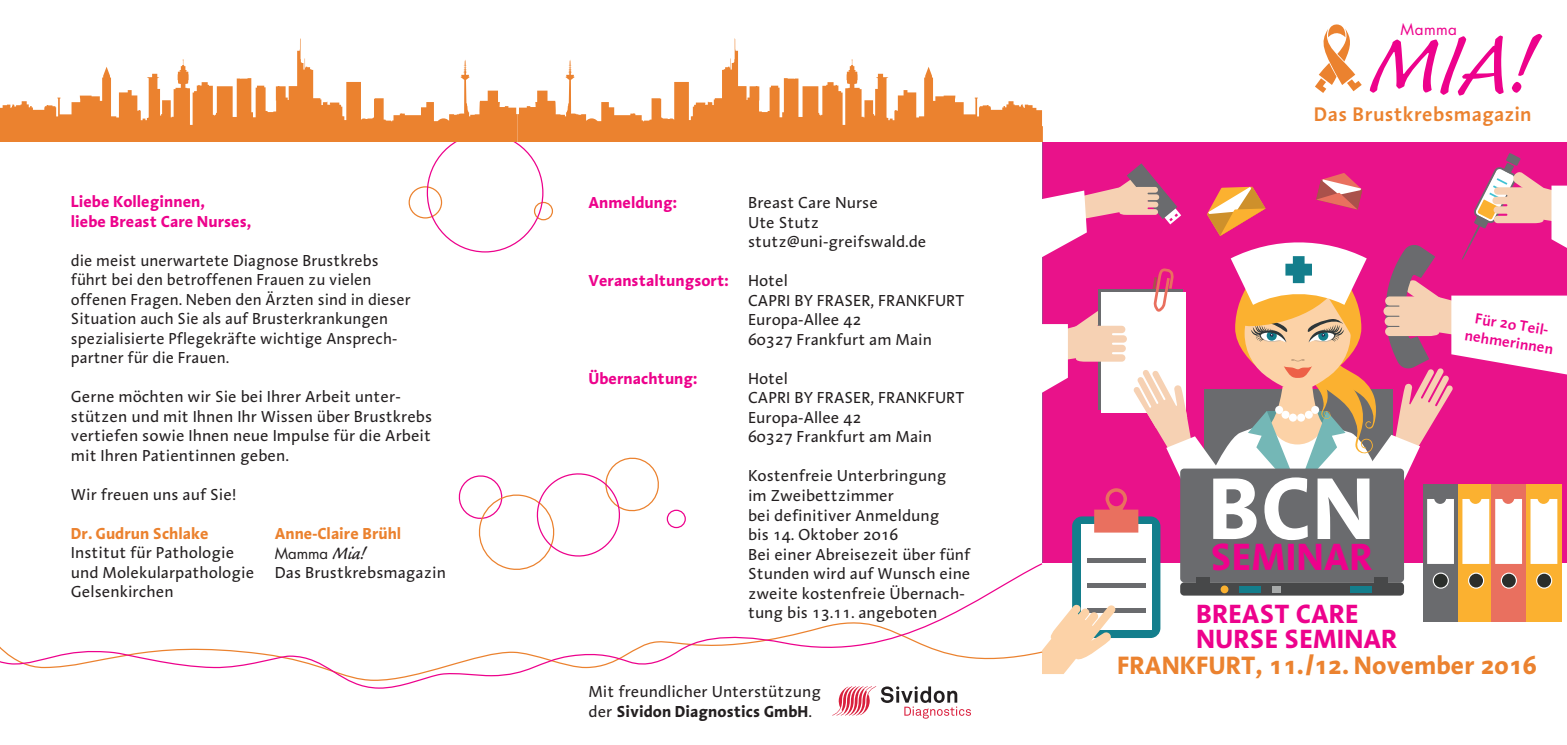
<style>
.page{position:relative;width:1567px;height:745px;background:#fff}
.page>*{position:absolute;margin:0;border:0;box-sizing:border-box;transform-origin:0 0}
.t1{font:italic 107.88px "Caliban";color:#ed028c}
.t2{font:700 89.5px "Aroma LT";color:#fff}
.t3{font:85.12px "Mamma Mia";color:#eb822f}
.t4{font:700 38.75px "Aroma LT";color:#ed028c}
.t5{font:700 27px/25px "Aroma LT";color:#ed028c}
.t6{font:700 25.62px "Aroma LT";color:#eb822f}
.t7{font:600 20.12px "Aroma LT";letter-spacing:.015em;color:#eb822f}
.t8{font:16.25px/19.5px "Aroma LT";color:#231f20}
.t9{font:700 16.25px/19.5px "Aroma LT";color:#ed028c}
.t10{font:700 16.25px "Aroma LT";color:#eb822f}
.t11{font:15.25px "Futura LT Pro";letter-spacing:.025em;color:#ed028c}
.t12{font:600 15px/18px "Aroma LT";color:#ed028c;text-align:center}
.t13{font:15px "Futura LT Pro";letter-spacing:-.01em;color:#231f20}
.s1{font-family:"Caliban";font-style:italic;font-size:23.75px}
.s2{font-weight:700;color:#ed028c}
.s3{font-weight:700}
</style>
<div class="page">
<div style="left:534px;top:202px;width:19px;height:18px;border:1px solid #eb822f;border-radius:50%"></div>
<div style="left:666px;top:509px;width:20px;height:19px;border:1px solid #ed028c;border-radius:50%"></div>
<div style="left:408px;top:186px;width:34px;height:32px;border:1px solid #eb822f;border-radius:50%"></div>
<div style="left:1042px;top:142px;width:524px;height:11px;background:#e9128a"></div>
<div style="left:1180px;top:582px;width:223px;height:13px;background:#474849;border-radius:4px"></div>
<div style="left:1220px;top:585px;width:8px;height:8px;background:#fbb130;border-radius:50%"></div>
<div style="left:1239px;top:585px;width:21px;height:7px;background:#137e8c"></div>
<div style="left:1350px;top:585px;width:21px;height:7px;background:#137e8c"></div>
<div style="left:1271px;top:585px;width:9px;height:7px;background:#a7aaaa"></div>
<div style="left:1072px;top:516px;width:88px;height:121px;background:#137e8c;border-radius:10px"></div>
<div style="left:1080px;top:523px;width:71px;height:106px;background:#fff"></div>
<div style="left:1422px;top:483px;width:35px;height:138px;background:#6a6b6e"></div>
<div style="left:1458px;top:483px;width:35px;height:138px;background:#fbb130"></div>
<div style="left:1490px;top:483px;width:36px;height:138px;background:#e9705f"></div>
<div style="left:1526px;top:483px;width:35px;height:138px;background:#fbb130"></div>
<svg style="left:1042px;top:153px;width:524px;height:435px"></svg>
<svg style="left:517px;top:38px;width:525px;height:104px"></svg>
<svg style="left:1043px;top:604px;width:498px;height:69px"></svg>
<svg style="left:0;top:38px;width:517px;height:104px"></svg>
<div style="left:1218px;top:609px;width:167px;height:36px;background:#fff"></div>
<svg style="left:832px;top:689px;width:138px;height:29px"></svg>
<svg style="left:0;top:561px;width:1043px;height:128px"></svg>
<svg style="left:457px;top:457px;width:205px;height:117px"></svg>
<p class="t9" style="left:71px;top:191px;width:182px">Liebe Kolleginnen,<br>liebe Breast Care Nurses,</p>
<p class="t8" style="left:71px;top:250px;width:341px">die meist unerwartete Diagnose Brustkrebs führt bei den betroffenen Frauen zu vielen offenen Fragen. Neben den Ärzten sind in dieser Situation auch Sie als auf Brusterkrankungen spezialisierte Pflegekräfte wichtige Ansprech&shy;partner für die Frauen.</p>
<p class="t8" style="left:71px;top:386px;width:363px">Gerne möchten wir Sie bei Ihrer Arbeit unter&shy;stützen und mit Ihnen Ihr Wissen über Brustkrebs vertiefen sowie Ihnen neue Impulse für die Arbeit mit Ihren Patientinnen geben.</p>
<p class="t8" style="left:71px;top:484px;width:167px">Wir freuen uns auf Sie!</p>
<p class="t10" style="left:71px;top:522px;width:139px">Dr. Gudrun Schlake</p>
<p class="t8" style="left:71px;top:542px;width:185px">Institut für Pathologie und Molekularpathologie<br>Gelsenkirchen</p>
<p class="t10" style="left:275px;top:522px;width:128px">Anne-Claire Brühl</p>
<p class="t13" style="left:275px;top:542px;width:92px">Mamma <span class="s1">Mia!</span></p>
<p class="t8" style="left:275px;top:562px;width:173px">Das Brustkrebsmagazin</p>
<p class="t9" style="left:588px;top:192px;width:90px">Anmeldung:</p>
<p class="t8" style="left:748px;top:192px;width:180px">Breast Care Nurse<br>Ute Stutz stutz@uni-greifswald.de</p>
<p class="t8" style="left:748px;top:270px;width:218px;text-indent:-159px"><span class="s2">Veranstaltungsort:</span> Hotel<br>CAPRI BY FRASER, FRANKFURT<br>Europa-Allee 42<br>60327 Frankfurt am Main</p>
<p class="t9" style="left:588px;top:368px;width:110px">Übernachtung:</p>
<p class="t8" style="left:748px;top:368px;width:218px">Hotel<br>CAPRI BY FRASER, FRANKFURT<br>Europa-Allee 42<br>60327 Frankfurt am Main</p>
<p class="t8" style="left:748px;top:465px;width:224px">Kostenfreie Unterbringung<br>im Zweibettzimmer<br>bei definitiver Anmeldung<br>bis 14. Oktober 2016<br>Bei einer Abreisezeit über fünf<br>Stunden wird auf Wunsch eine zweite kostenfreie Übernach&shy;tung bis 13.11. angeboten</p>
<p class="t8" style="left:588px;top:681px;width:234px">Mit freundlicher Unterstützung der <span class="s3">Sividon Diagnostics GmbH</span>.</p>
<h3 class="t3" style="left:1311px;top:13px;width:54px">a</h3>
<p class="t11" style="left:1400px;top:19px;width:58px">Mamma</p>
<h1 class="t1" style="left:1368px;top:11px;width:165px">MIA!</h1>
<p class="t7" style="left:1313px;top:101px;width:219px">Das Brustkrebsmagazin</p>
<h2 class="t2" style="left:1207px;top:448px;width:169px">BCN</h2>
<h3 class="t4" style="left:1209px;top:531px;width:164px">SEMINAR</h3>
<h3 class="t5" style="left:1196px;top:600px;width:202px">BREAST CARE<br>NURSE SEMINAR</h3>
<p class="t12" style="left:1468px;top:307px;width:91px;rotate:9deg">Für 20 Teil&shy;nehmerinnen</p>
<h3 class="t6" style="left:1117px;top:647px;width:421px">FRANKFURT, 11./12. November 2016</h3>
</div>
